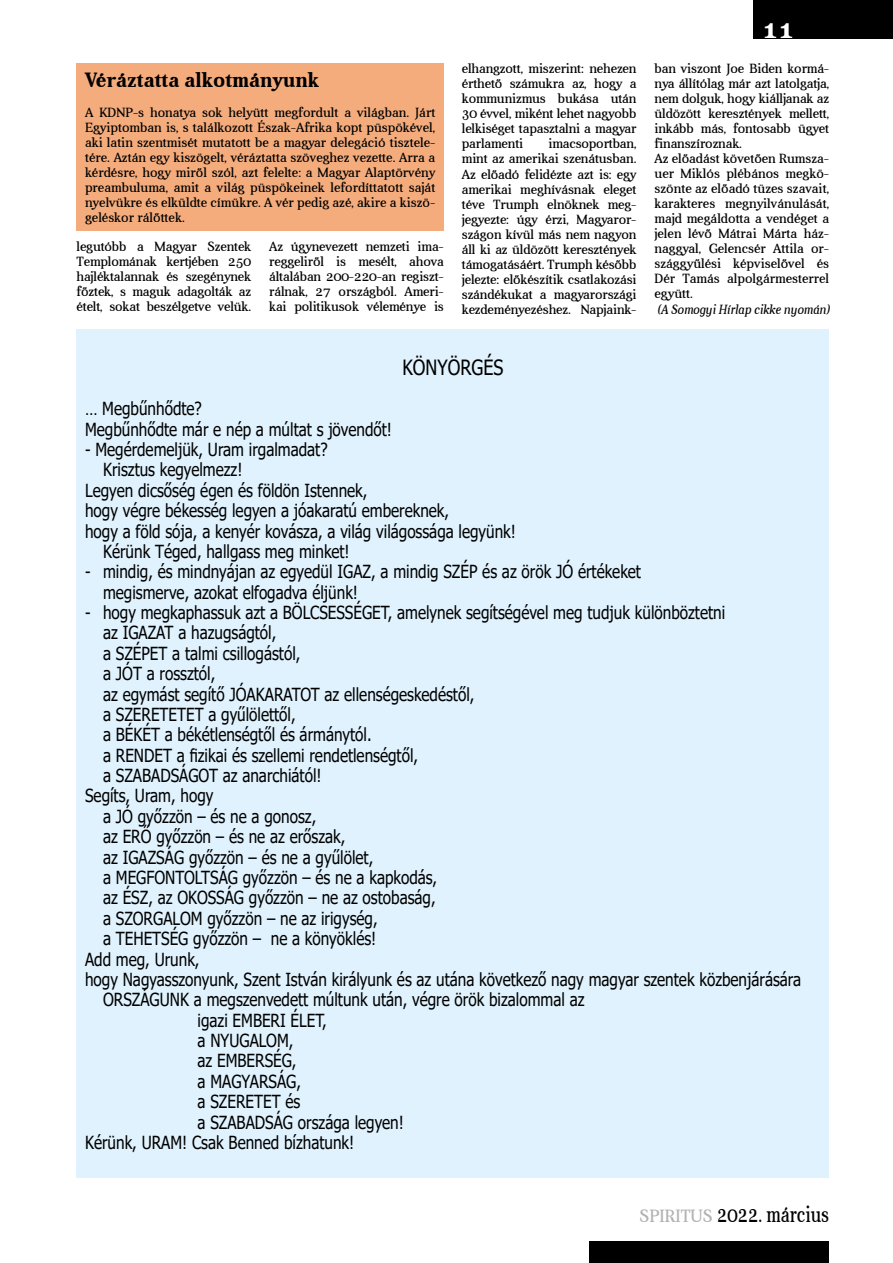
<style>
.page{position:relative;width:893px;height:1263px;background:#fff}
.page>*{position:absolute;margin:0;border:0;box-sizing:border-box;transform-origin:0 0}
.t1{font:700 27px "Aver";color:#fff}
.t2{font:22.5px "Aver";color:#000;scale:.8 1}
.t3{font:700 21px "Aver";color:#000}
.t4{font:21px "Tahoma";color:#000;scale:.85 1}
.t5{font:18px/20.4px "Tahoma";color:#000;scale:.85 1}
.t6{font:13.5px/15px "Aver";letter-spacing:-.01em;color:#000;text-align:justify}
.t7{font:italic 13.5px "Aver";color:#000;scale:.87 1}
.s1{font-size:18px;color:#b3b2b2}
</style>
<div class="page">
<div style="left:590px;top:1242px;width:239px;height:21px;background:#000"></div>
<div style="left:754px;top:0;width:139px;height:38px;background:#000"></div>
<div style="left:77px;top:330px;width:752px;height:848px;background:#e0f2fd"></div>
<div style="left:77px;top:64px;width:367px;height:167px;background:#f4ac7c"></div>
<h3 class="t3" style="left:85px;top:69px;width:236px">Véráztatta alkotmányunk</h3>
<p class="t6" style="left:85px;top:106px;width:352px">A KDNP-s honatya sok helyütt megfordult a világban. Járt Egyiptomban is, s találkozott Észak-Afrika kopt püspökével, aki latin szentmisét mutatott be a magyar delegáció tisztele&shy;tére. Aztán egy kiszögelt, véráztatta szöveghez vezette. Arra a kérdésre, hogy miről szól, azt felelte: a Magyar Alaptörvény preambuluma, amit a világ püspökeinek lefordíttatott saját nyelvükre és elküldte címükre. A vér pedig azé, akire a kiszö&shy;geléskor rálőttek.</p>
<p class="t6" style="left:77px;top:239px;width:176px">legutóbb a Magyar Szentek Templomának kertjében 250 hajléktalannak és szegénynek főztek, s maguk adagolták az ételt, sokat beszélgetve velük.</p>
<p class="t6" style="left:269px;top:239px;width:176px">Az úgynevezett nemzeti ima&shy;reggeliről is mesélt, ahova általában 200-220-an regiszt&shy;rálnak, 27 országból. Ameri&shy;kai politikusok véleménye is</p>
<p class="t6" style="left:462px;top:62px;width:176px">elhangzott, miszerint: nehezen érthető számukra az, hogy a kommunizmus bukása után 30 évvel, miként lehet nagyobb lelkiséget tapasztalni a magyar parlamenti</p>
<p class="t6" style="left:462px;top:137px;width:176px;text-indent:87px">imacsoportban, mint az amerikai szenátusban.<br>Az előadó felidézte azt is: egy amerikai meghívásnak eleget téve Trumph elnöknek meg&shy;jegyezte: úgy érzi, Magyaror&shy;szágon kívül más nem nagyon áll ki az üldözött keresztények támogatásáért. Trumph később jelezte: előkészítik csatlakozási szándékukat a magyarországi kezdeményezéshez. Napjaink-</p>
<h3 class="t4" style="left:402px;top:353px;width:120px">KÖNYÖRGÉS</h3>
<h1 class="t1" style="left:762px;top:14px;width:34px">11</h1>
<p class="t6" style="left:654px;top:62px;width:176px;text-align:left">ban viszont Joe Biden kormá&shy;nya állítólag már azt latolgatja, nem dolguk, hogy kiálljanak az üldözött keresztények mellett, inkább más, fontosabb ügyet finanszíroznak.<br>Az előadást követően Rumsza&shy;uer Miklós plébános megkö&shy;szönte az előadó tüzes szavait, karakteres megnyilvánulását, majd megáldotta a vendéget a jelen lévő Mátrai Márta ház&shy;naggyal, Gelencsér Attila or&shy;szággyűlési képviselővel és<br>Dér Tamás alpolgármesterrel együtt.</p>
<p class="t7" style="left:657px;top:302px;width:199px">(A Somogyi Hírlap cikke nyomán)</p>
<h3 class="t5" style="left:85px;top:399px;width:363px">… Megbűnhődte?<br>Megbűnhődte már e nép a múltat s jövendőt!</h3>
<h3 class="t5" style="left:85px;top:440px;width:287px">- Megérdemeljük, Uram irgalmadat?</h3>
<h3 class="t5" style="left:103px;top:461px;width:166px">Krisztus kegyelmezz!</h3>
<h3 class="t5" style="left:85px;top:481px;width:334px">Legyen dicsőség égen és földön Istennek,</h3>
<h3 class="t5" style="left:85px;top:501px;width:430px">hogy végre békesség legyen a jóakaratú embereknek,</h3>
<h3 class="t5" style="left:85px;top:522px;width:508px">hogy a föld sója, a kenyér kovásza, a világ világossága legyünk!</h3>
<h3 class="t5" style="left:103px;top:542px;width:292px">Kérünk Téged, hallgass meg minket!</h3>
<h3 class="t5" style="left:103px;top:563px;width:634px;text-indent:-18px">- mindig, és mindnyájan az egyedül IGAZ, a mindig SZÉP és az örök JÓ értékeket megismerve, azokat elfogadva éljünk!</h3>
<h3 class="t5" style="left:85px;top:603px;width:755px">- hogy megkaphassuk azt a BÖLCSESSÉGET, amelynek segítségével meg tudjuk különböztetni</h3>
<h3 class="t5" style="left:103px;top:624px;width:205px">az IGAZAT a hazugságtól,</h3>
<h3 class="t5" style="left:103px;top:644px;width:234px">a SZÉPET a talmi csillogástól,</h3>
<h3 class="t5" style="left:103px;top:664px;width:134px">a JÓT a rossztól,</h3>
<h3 class="t5" style="left:103px;top:685px;width:438px">az egymást segítő JÓAKARATOT az ellenségeskedéstől,</h3>
<h3 class="t5" style="left:103px;top:705px;width:228px">a SZERETETET a gyűlölettől,</h3>
<h3 class="t5" style="left:103px;top:726px;width:317px">a BÉKÉT a békétlenségtől és ármánytól.</h3>
<h3 class="t5" style="left:103px;top:746px;width:372px">a RENDET a fizikai és szellemi rendetlenségtől,</h3>
<h3 class="t5" style="left:103px;top:766px;width:259px">a SZABADSÁGOT az anarchiától!</h3>
<h3 class="t5" style="left:85px;top:787px;width:153px">Segíts, Uram, hogy</h3>
<h3 class="t5" style="left:103px;top:807px;width:252px">a JÓ győzzön – és ne a gonosz,</h3>
<h3 class="t5" style="left:103px;top:827px;width:287px">az ERŐ győzzön – és ne az erőszak,</h3>
<h3 class="t5" style="left:103px;top:848px;width:319px">az IGAZSÁG győzzön – és ne a gyűlölet,</h3>
<h3 class="t5" style="left:103px;top:868px;width:395px">a MEGFONTOLTSÁG győzzön – és ne a kapkodás,</h3>
<h3 class="t5" style="left:103px;top:889px;width:393px">az ÉSZ, az OKOSSÁG győzzön – ne az ostobaság,</h3>
<h3 class="t5" style="left:103px;top:909px;width:325px">a SZORGALOM győzzön – ne az irigység,</h3>
<h3 class="t5" style="left:103px;top:929px;width:323px">a TEHETSÉG győzzön – ne a könyöklés!</h3>
<h3 class="t5" style="left:85px;top:950px;width:136px">Add meg, Urunk,</h3>
<h3 class="t5" style="left:85px;top:970px;width:844px">hogy Nagyasszonyunk, Szent István királyunk és az utána következő nagy magyar szentek közbenjárására</h3>
<h3 class="t5" style="left:103px;top:990px;width:568px">ORSZÁGUNK a megszenvedett múltunk után, végre örök bizalommal az</h3>
<h3 class="t5" style="left:198px;top:1011px;width:154px">igazi EMBERI ÉLET,</h3>
<h3 class="t5" style="left:198px;top:1031px;width:114px">a NYUGALOM,</h3>
<h3 class="t5" style="left:198px;top:1052px;width:118px">az EMBERSÉG,</h3>
<h3 class="t5" style="left:198px;top:1072px;width:123px">a MAGYARSÁG,</h3>
<h3 class="t5" style="left:198px;top:1092px;width:122px">a SZERETET és</h3>
<h3 class="t5" style="left:198px;top:1113px;width:244px">a SZABADSÁG országa legyen!</h3>
<h3 class="t5" style="left:85px;top:1133px;width:318px">Kérünk, URAM! Csak Benned bízhatunk!</h3>
<h2 class="t2" style="left:640px;top:1202px;width:238px"><span class="s1">SPIRITUS</span> 2022. március</h2>
</div>
